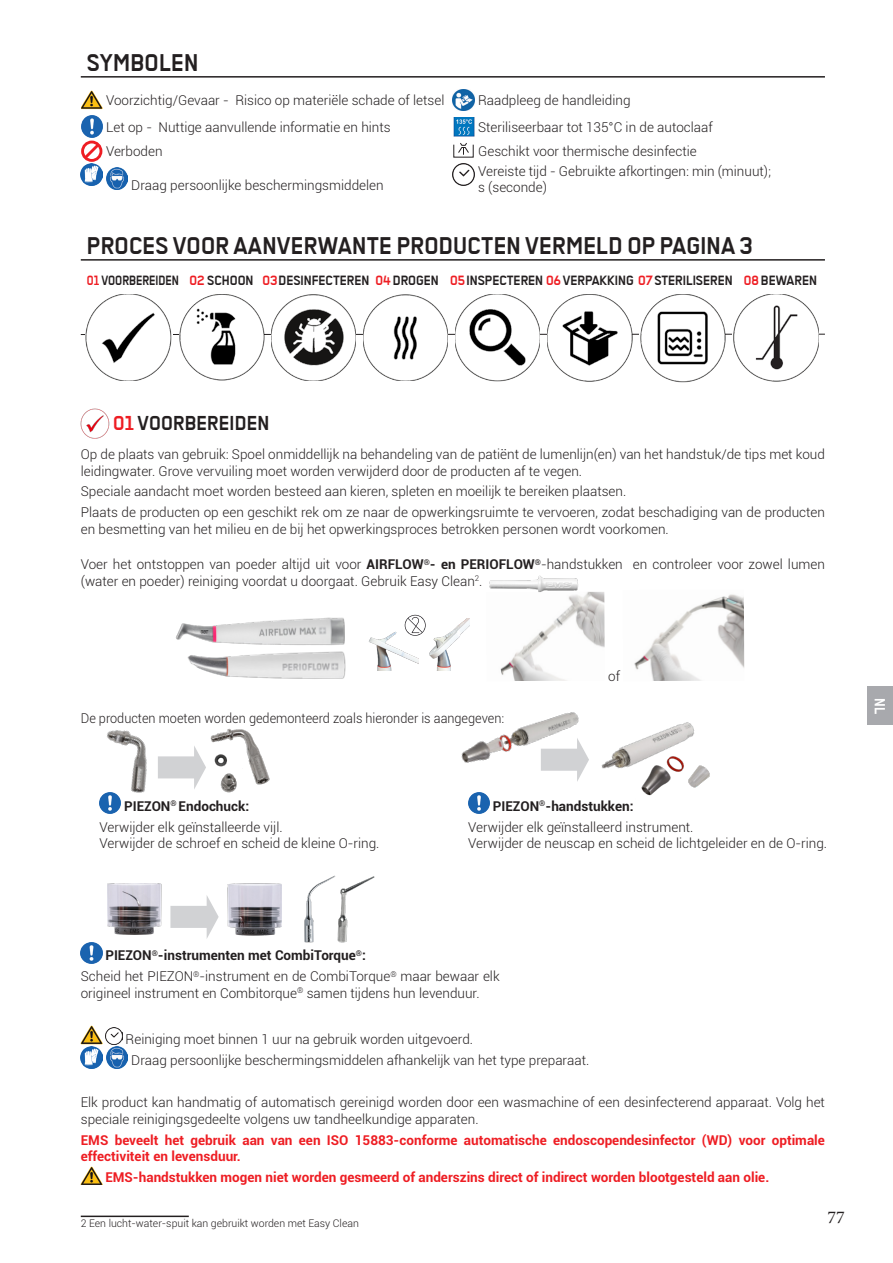
<style>
.page{position:relative;width:893px;height:1263px;background:#fff}
.page>*{position:absolute;margin:0;border:0;box-sizing:border-box;transform-origin:0 0}
.CHAPITRE_1_EN{font:700 27px "Transbold Neue Euro";letter-spacing:.01em;color:#231f20}
.CHAPITRE_2_EN{font:700 22.5px "Transbold Neue Euro";letter-spacing:.01em;color:#231f20}
.t1{font:18px "Minion Pro";color:#231f20}
.t2{font:700 16.5px "Transbold Neue Euro";color:#fff}
.t3{font:700 15px "Transbold Neue Euro";color:#231f20}
.t4{font:700 15px "Transbold Neue Euro";color:#231f20;scale:.9 1}
.t5{font:300 13.5px/16.5px "Roboto";color:#231f20}
.t6{font:700 13.5px/16.5px "Roboto";color:#ee1d23}
.t7{font:700 13.5px "Roboto";color:#231f20}
.t8{font:300 13.5px "Roboto";color:#231f20;scale:.94 1}
.t9{font:300 10.5px "Roboto";color:#231f20}
.s1{color:#ee1d23}
.s2{font-weight:700}
</style>
<div class="page">
<div style="left:867px;top:687px;width:26px;height:38px;background:#a8a9ad"></div>
<hr style="left:81px;top:76px;width:744px;height:2px;background:#231f20">
<img style="left:81px;top:91px;width:21px;height:18px">
<img style="left:453px;top:90px;width:21px;height:21px">
<img style="left:81px;top:116px;width:21px;height:21px">
<img style="left:453px;top:117px;width:21px;height:19px">
<svg style="left:81px;top:140px;width:22px;height:22px"></svg>
<svg style="left:458px;top:143px;width:11px;height:12px"></svg>
<img style="left:81px;top:164px;width:22px;height:21px">
<img style="left:106px;top:168px;width:22px;height:22px">
<img style="left:453px;top:164px;width:22px;height:21px">
<hr style="left:81px;top:259px;width:744px;height:2px;background:#231f20">
<hr style="left:81px;top:334px;width:744px;height:1px;background:#231f20">
<img style="left:85px;top:294px;width:87px;height:87px">
<img style="left:180px;top:294px;width:84px;height:86px">
<img style="left:271px;top:295px;width:85px;height:86px">
<img style="left:363px;top:295px;width:85px;height:86px">
<img style="left:455px;top:294px;width:85px;height:87px">
<img style="left:547px;top:294px;width:85px;height:87px">
<img style="left:640px;top:294px;width:85px;height:88px">
<img style="left:733px;top:294px;width:86px;height:87px">
<img style="left:81px;top:409px;width:28px;height:29px">
<img style="left:489px;top:575px;width:89px;height:17px">
<img style="left:176px;top:617px;width:170px;height:62px">
<img style="left:368px;top:625px;width:50px;height:45px">
<img style="left:429px;top:618px;width:41px;height:52px">
<svg style="left:405px;top:615px;width:21px;height:21px"></svg>
<img style="left:500px;top:592px;width:105px;height:89px">
<img style="left:634px;top:594px;width:110px;height:87px">
<svg style="left:178px;top:746px;width:28px;height:43px"></svg>
<img style="left:106px;top:730px;width:72px;height:63px">
<img style="left:210px;top:728px;width:60px;height:65px">
<img style="left:99px;top:793px;width:22px;height:21px">
<svg style="left:170px;top:895px;width:49px;height:44px"></svg>
<img style="left:107px;top:883px;width:54px;height:52px">
<img style="left:228px;top:883px;width:54px;height:53px">
<img style="left:304px;top:875px;width:31px;height:67px">
<img style="left:81px;top:942px;width:21px;height:21px">
<img style="left:81px;top:1026px;width:21px;height:18px">
<img style="left:105px;top:1027px;width:17px;height:17px">
<img style="left:81px;top:1046px;width:22px;height:22px">
<img style="left:106px;top:1046px;width:22px;height:22px">
<img style="left:81px;top:1166px;width:21px;height:19px">
<hr style="left:81px;top:1215px;width:108px;height:2px;background:#231f20">
<svg style="left:577px;top:751px;width:12px;height:31px"></svg>
<img style="left:461px;top:712px;width:123px;height:62px">
<img style="left:601px;top:722px;width:94px;height:47px">
<img style="left:636px;top:762px;width:35px;height:34px">
<img style="left:666px;top:754px;width:21px;height:20px">
<img style="left:684px;top:762px;width:26px;height:26px">
<img style="left:468px;top:792px;width:22px;height:22px">
<img style="left:329px;top:876px;width:46px;height:66px">
<p class="CHAPITRE_1_EN" style="left:87px;top:48px;width:113px">SYMBOLEN</p>
<p class="t5" style="left:106px;top:92px;width:340px">Voorzichtig/Gevaar - Risico op materiële schade of letsel</p>
<p class="t5" style="left:478px;top:92px;width:154px">Raadpleeg de handleiding</p>
<p class="t5" style="left:106px;top:118px;width:286px">Let op - Nuttige aanvullende informatie en hints</p>
<p class="t5" style="left:478px;top:118px;width:236px">Steriliseerbaar tot 135°C in de autoclaaf</p>
<p class="t5" style="left:106px;top:143px;width:58px">Verboden</p>
<p class="t5" style="left:478px;top:143px;width:220px">Geschikt voor thermische desinfectie</p>
<p class="t5" style="left:131px;top:176px;width:254px">Draag persoonlijke beschermingsmiddelen</p>
<p class="t5" style="left:478px;top:162px;width:294px">Vereiste tijd - Gebruikte afkortingen: min (minuut); s (seconde)</p>
<p class="CHAPITRE_1_EN" style="left:87px;top:231px;width:667px">PROCES VOOR AANVERWANTE PRODUCTEN VERMELD OP PAGINA 3</p>
<p class="t4" style="left:87px;top:272px;width:104px"><span class="s1">01</span> VOORBEREIDEN</p>
<p class="t3" style="left:190px;top:272px;width:65px"><span class="s1">02</span> SCHOON</p>
<p class="t3" style="left:263px;top:272px;width:178px"><span class="s1">03</span> DESINFECTEREN <span class="s1">04</span> DROGEN</p>
<p class="t3" style="left:450px;top:272px;width:284px"><span class="s1">05</span> INSPECTEREN <span class="s1">06</span> VERPAKKING <span class="s1">07</span> STERILISEREN</p>
<p class="t3" style="left:744px;top:272px;width:75px"><span class="s1">08</span> BEWAREN</p>
<p class="CHAPITRE_2_EN" style="left:113px;top:411px;width:158px"><span class="s1">01</span> VOORBEREIDEN</p>
<p class="t5" style="left:81px;top:446px;width:746px">Op de plaats van gebruik: Spoel onmiddellijk na behandeling van de patiënt de lumenlijn(en) van het handstuk/de tips met koud leidingwater. Grove vervuiling moet worden verwijderd door de producten af te vegen.</p>
<p class="t5" style="left:81px;top:483px;width:547px">Speciale aandacht moet worden besteed aan kieren, spleten en moeilijk te bereiken plaatsen.</p>
<p class="t5" style="left:81px;top:504px;width:746px">Plaats de producten op een geschikt rek om ze naar de opwerkingsruimte te vervoeren, zodat beschadiging van de producten en besmetting van het milieu en de bij het opwerkingsproces betrokken personen wordt voorkomen.</p>
<p class="t5" style="left:81px;top:556px;width:746px">Voer het ontstoppen van poeder altijd uit voor <span class="s2">AIRFLOW</span><sup>®</sup><span class="s2">- en PERIOFLOW</span><sup>®</sup>-handstukken en controleer voor zowel lumen (water en poeder) reiniging voordat u doorgaat. Gebruik Easy Clean<sup>2</sup>.</p>
<p class="t8" style="left:81px;top:709px;width:452px">De producten moeten worden gedemonteerd zoals hieronder is aangegeven:</p>
<p class="t5" style="left:608px;top:668px;width:13px">of</p>
<p class="t7" style="left:124px;top:797px;width:127px">PIEZON<sup>®</sup> Endochuck:</p>
<p class="t5" style="left:99px;top:818px;width:185px">Verwijder elk geïnstalleerde vijl.</p>
<p class="t5" style="left:99px;top:835px;width:281px">Verwijder de schroef en scheid de kleine O-ring.</p>
<p class="t7" style="left:493px;top:796px;width:142px">PIEZON<sup>®</sup>-handstukken:</p>
<p class="t5" style="left:468px;top:818px;width:227px">Verwijder elk geïnstalleerd instrument.</p>
<p class="t5" style="left:468px;top:834px;width:360px">Verwijder de neuscap en scheid de lichtgeleider en de O-ring.</p>
<p class="t2" style="left:889px;top:698px;width:17px;rotate:90deg">NL</p>
<p class="t7" style="left:105px;top:946px;width:262px">PIEZON<sup>®</sup>-instrumenten met CombiTorque<sup>®</sup>:</p>
<p class="t5" style="left:81px;top:967px;width:420px">Scheid het PIEZON<sup>®</sup>-instrument en de CombiTorque<sup>®</sup> maar bewaar elk origineel instrument en Combitorque<sup>®</sup> samen tijdens hun levenduur.</p>
<p class="t5" style="left:126px;top:1031px;width:349px">Reiniging moet binnen 1 uur na gebruik worden uitgevoerd.</p>
<p class="t5" style="left:131px;top:1051px;width:460px">Draag persoonlijke beschermingsmiddelen afhankelijk van het type preparaat.</p>
<p class="t5" style="left:81px;top:1094px;width:746px">Elk product kan handmatig of automatisch gereinigd worden door een wasmachine of een desinfecterend apparaat. Volg het speciale reinigingsgedeelte volgens uw tandheelkundige apparaten.</p>
<p class="t6" style="left:81px;top:1131px;width:746px">EMS beveelt het gebruik aan van een ISO 15883-conforme automatische endoscopendesinfector (WD) voor optimale effectiviteit en levensduur.</p>
<p class="t6" style="left:105px;top:1168px;width:665px">EMS-handstukken mogen niet worden gesmeerd of anderszins direct of indirect worden blootgesteld aan olie.</p>
<p class="t9" style="left:81px;top:1216px;width:280px">2 Een lucht-water-spuit kan gebruikt worden met Easy Clean</p>
<h3 class="t1" style="left:828px;top:1205px;width:19px">77</h3>
</div>
